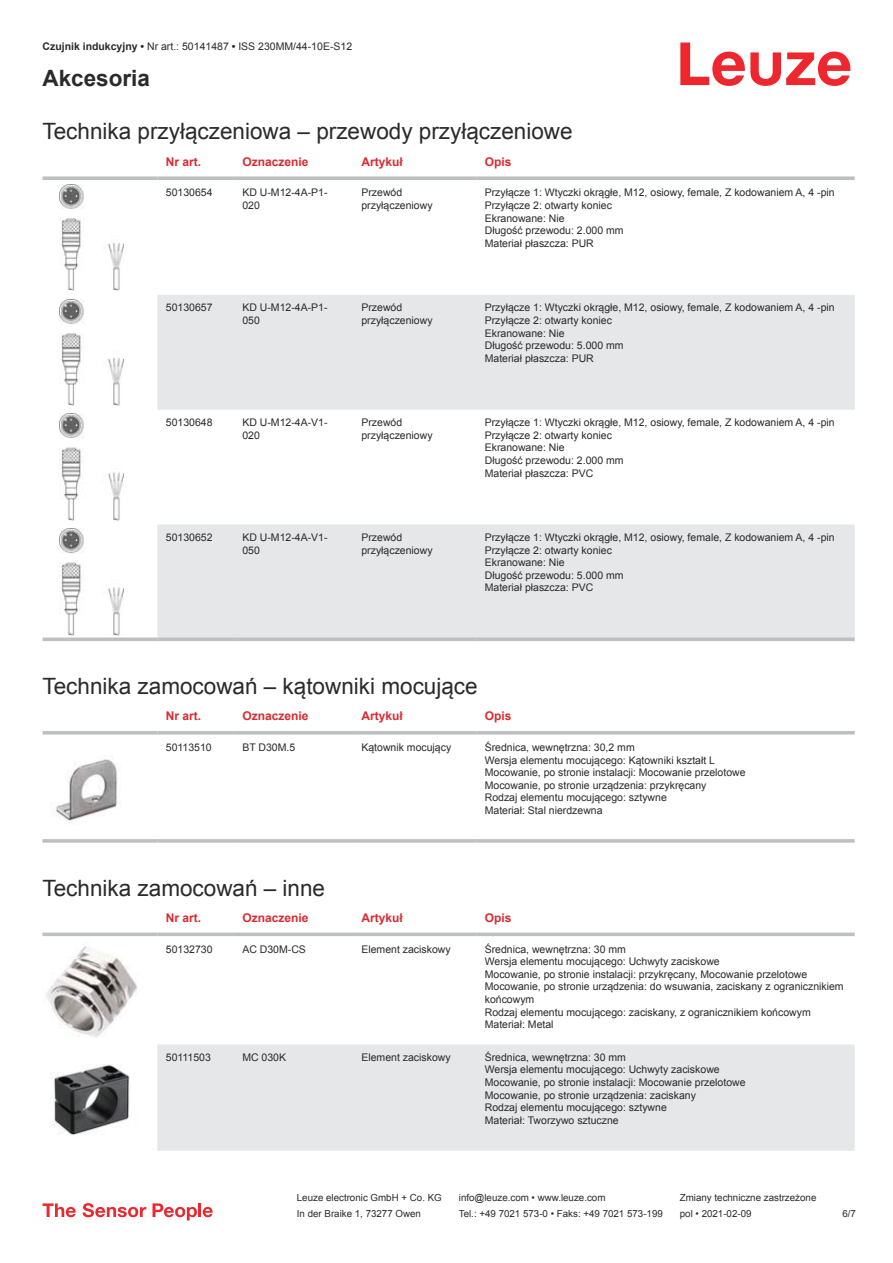
<style>
.page{position:relative;width:893px;height:1263px;background:#fff}
.page>*{position:absolute;margin:0;border:0;box-sizing:border-box;transform-origin:0 0}
.t1{font:22.5px "Arial";color:#2b292a}
.t2{font:700 22.5px "Arial";color:#2b292a}
.t3{font:700 12px "Arial";color:#db2a30}
.t4{font:10.5px/12.6px "Arial";color:#2b292a}
.t5{font:9.75px "Arial";color:#2b292a}
.s1{font-weight:700}
</style>
<div class="page">
<svg style="left:680px;top:43px;width:170px;height:43px"></svg>
<svg style="left:157px;top:295px;width:698px;height:342px;fill:#e6e7e9"></svg>
<svg style="left:43px;top:176px;width:114px;height:4px"></svg>
<svg style="left:157px;top:176px;width:77px;height:4px"></svg>
<svg style="left:234px;top:176px;width:119px;height:4px"></svg>
<svg style="left:353px;top:176px;width:123px;height:4px"></svg>
<svg style="left:476px;top:176px;width:379px;height:4px;background:#c4c6c8"></svg>
<svg style="left:43px;top:637px;width:114px;height:4px"></svg>
<svg style="left:157px;top:637px;width:77px;height:4px"></svg>
<svg style="left:234px;top:637px;width:119px;height:4px"></svg>
<svg style="left:353px;top:637px;width:123px;height:4px"></svg>
<svg style="left:476px;top:637px;width:379px;height:4px;background:#c2c4c6"></svg>
<img style="left:59px;top:184px;width:65px;height:107px">
<img style="left:59px;top:299px;width:65px;height:106px">
<img style="left:59px;top:414px;width:65px;height:106px">
<img style="left:59px;top:529px;width:65px;height:106px">
<svg style="left:43px;top:734px;width:812px;height:1px"></svg>
<hr style="left:43px;top:731px;width:114px;height:3px;background:#bdbfc1">
<hr style="left:157px;top:731px;width:77px;height:3px;background:#bdbfc1">
<hr style="left:234px;top:731px;width:119px;height:3px;background:#bdbfc1">
<hr style="left:353px;top:731px;width:123px;height:3px;background:#bdbfc1">
<hr style="left:476px;top:731px;width:379px;height:3px;background:#bdbfc1">
<svg style="left:43px;top:839px;width:114px;height:4px"></svg>
<svg style="left:157px;top:839px;width:77px;height:4px"></svg>
<svg style="left:234px;top:839px;width:119px;height:4px"></svg>
<svg style="left:353px;top:839px;width:123px;height:4px"></svg>
<svg style="left:476px;top:839px;width:379px;height:4px;background:#c3c5c7"></svg>
<img style="left:54px;top:759px;width:64px;height:64px">
<div style="left:157px;top:1044px;width:698px;height:107px;background:#e6e7e9"></div>
<svg style="left:43px;top:932px;width:114px;height:4px"></svg>
<svg style="left:157px;top:932px;width:77px;height:4px"></svg>
<svg style="left:234px;top:932px;width:119px;height:4px"></svg>
<svg style="left:353px;top:932px;width:123px;height:4px"></svg>
<svg style="left:476px;top:932px;width:379px;height:4px;background:#c6c8c9"></svg>
<img style="left:46px;top:946px;width:91px;height:92px">
<img style="left:51px;top:1064px;width:79px;height:71px">
<svg style="left:43px;top:1203px;width:33px;height:14px"></svg>
<svg style="left:83px;top:1203px;width:63px;height:14px"></svg>
<svg style="left:153px;top:1203px;width:44px;height:17px"></svg>
<hr style="left:198px;top:1203px;width:3px;height:14px;background:#ed272d">
<svg style="left:203px;top:1207px;width:10px;height:10px"></svg>
<p class="t4" style="left:43px;top:41px;width:311px"><span class="s1">Czujnik indukcyjny •</span> Nr art.: 50141487 <span class="s1">•</span> ISS 230MM/44-10E-S12</p>
<h1 class="t2" style="left:43px;top:70px;width:109px">Akcesoria</h1>
<h1 class="t1" style="left:43px;top:116px;width:532px">Technika przyłączeniowa – przewody przyłączeniowe</h1>
<p class="t3" style="left:166px;top:157px;width:37px">Nr art.</p>
<p class="t3" style="left:242px;top:157px;width:68px">Oznaczenie</p>
<p class="t3" style="left:361px;top:153px;width:43px">Artykuł</p>
<p class="t3" style="left:485px;top:157px;width:28px">Opis</p>
<p class="t4" style="left:166px;top:187px;width:48px">50130654</p>
<p class="t4" style="left:242px;top:187px;width:87px">KD U-M12-4A-P1-<br>020</p>
<p class="t4" style="left:361px;top:187px;width:73px">Przewód przyłączeniowy</p>
<p class="t4" style="left:485px;top:186px;width:351px">Przyłącze 1: Wtyczki okrągłe, M12, osiowy, female, Z kodowaniem A, 4 -pin Przyłącze 2: otwarty koniec<br>Ekranowane: Nie<br>Długość przewodu: 2.000 mm<br>Materiał płaszcza: PUR</p>
<p class="t4" style="left:166px;top:302px;width:48px">50130657</p>
<p class="t4" style="left:242px;top:302px;width:87px">KD U-M12-4A-P1-<br>050</p>
<p class="t4" style="left:361px;top:302px;width:73px">Przewód przyłączeniowy</p>
<p class="t4" style="left:485px;top:301px;width:351px">Przyłącze 1: Wtyczki okrągłe, M12, osiowy, female, Z kodowaniem A, 4 -pin Przyłącze 2: otwarty koniec<br>Ekranowane: Nie<br>Długość przewodu: 5.000 mm<br>Materiał płaszcza: PUR</p>
<p class="t4" style="left:166px;top:417px;width:48px">50130648</p>
<p class="t4" style="left:242px;top:417px;width:87px">KD U-M12-4A-V1-<br>020</p>
<p class="t4" style="left:361px;top:417px;width:73px">Przewód przyłączeniowy</p>
<p class="t4" style="left:485px;top:416px;width:351px">Przyłącze 1: Wtyczki okrągłe, M12, osiowy, female, Z kodowaniem A, 4 -pin Przyłącze 2: otwarty koniec<br>Ekranowane: Nie<br>Długość przewodu: 2.000 mm<br>Materiał płaszcza: PVC</p>
<p class="t4" style="left:166px;top:532px;width:48px">50130652</p>
<p class="t4" style="left:242px;top:532px;width:87px">KD U-M12-4A-V1-<br>050</p>
<p class="t4" style="left:361px;top:532px;width:73px">Przewód przyłączeniowy</p>
<p class="t4" style="left:485px;top:531px;width:351px">Przyłącze 1: Wtyczki okrągłe, M12, osiowy, female, Z kodowaniem A, 4 -pin Przyłącze 2: otwarty koniec<br>Ekranowane: Nie<br>Długość przewodu: 5.000 mm<br>Materiał płaszcza: PVC</p>
<h1 class="t1" style="left:43px;top:670px;width:437px">Technika zamocowań – kątowniki mocujące</h1>
<p class="t3" style="left:166px;top:711px;width:37px">Nr art.</p>
<p class="t3" style="left:242px;top:711px;width:68px">Oznaczenie</p>
<p class="t3" style="left:361px;top:707px;width:43px">Artykuł</p>
<p class="t3" style="left:485px;top:711px;width:28px">Opis</p>
<p class="t4" style="left:166px;top:742px;width:47px">50113510</p>
<p class="t4" style="left:242px;top:742px;width:54px">BT D30M.5</p>
<p class="t4" style="left:361px;top:741px;width:91px">Kątownik mocujący</p>
<p class="t4" style="left:485px;top:741px;width:262px">Średnica, wewnętrzna: 30,2 mm<br>Wersja elementu mocującego: Kątowniki kształt L Mocowanie, po stronie instalacji: Mocowanie przelotowe Mocowanie, po stronie urządzenia: przykręcany<br>Rodzaj elementu mocującego: sztywne<br>Materiał: Stal nierdzewna</p>
<h1 class="t1" style="left:43px;top:872px;width:284px">Technika zamocowań – inne</h1>
<p class="t3" style="left:166px;top:913px;width:37px">Nr art.</p>
<p class="t3" style="left:242px;top:913px;width:68px">Oznaczenie</p>
<p class="t3" style="left:361px;top:909px;width:43px">Artykuł</p>
<p class="t3" style="left:485px;top:913px;width:28px">Opis</p>
<p class="t4" style="left:166px;top:943px;width:48px">50132730</p>
<p class="t4" style="left:242px;top:942px;width:65px">AC D30M-CS</p>
<p class="t4" style="left:361px;top:942px;width:91px">Element zaciskowy</p>
<p class="t4" style="left:485px;top:942px;width:360px">Średnica, wewnętrzna: 30 mm<br>Wersja elementu mocującego: Uchwyty zaciskowe<br>Mocowanie, po stronie instalacji: przykręcany, Mocowanie przelotowe Mocowanie, po stronie urządzenia: do wsuwania, zaciskany z ogranicznikiem końcowym<br>Rodzaj elementu mocującego: zaciskany, z ogranicznikiem końcowym Materiał: Metal</p>
<p class="t4" style="left:166px;top:1052px;width:47px">50111503</p>
<p class="t4" style="left:242px;top:1051px;width:45px">MC 030K</p>
<p class="t4" style="left:361px;top:1051px;width:91px">Element zaciskowy</p>
<p class="t4" style="left:485px;top:1051px;width:262px">Średnica, wewnętrzna: 30 mm<br>Wersja elementu mocującego: Uchwyty zaciskowe Mocowanie, po stronie instalacji: Mocowanie przelotowe Mocowanie, po stronie urządzenia: zaciskany<br>Rodzaj elementu mocującego: sztywne<br>Materiał: Tworzywo sztuczne</p>
<p class="t5" style="left:297px;top:1191px;width:146px">Leuze electronic GmbH + Co. KG</p>
<p class="t5" style="left:459px;top:1191px;width:148px">info@leuze.com • www.leuze.com</p>
<p class="t5" style="left:680px;top:1191px;width:138px">Zmiany techniczne zastrzeżone</p>
<p class="t5" style="left:297px;top:1210px;width:126px">In der Braike 1, 73277 Owen</p>
<p class="t5" style="left:459px;top:1207px;width:205px">Tel.: +49 7021 573-0 • Faks: +49 7021 573-199</p>
<p class="t5" style="left:680px;top:1207px;width:73px">pol • 2021-02-09</p>
<p class="t5" style="left:842px;top:1210px;width:15px">6 /7</p>
</div>
